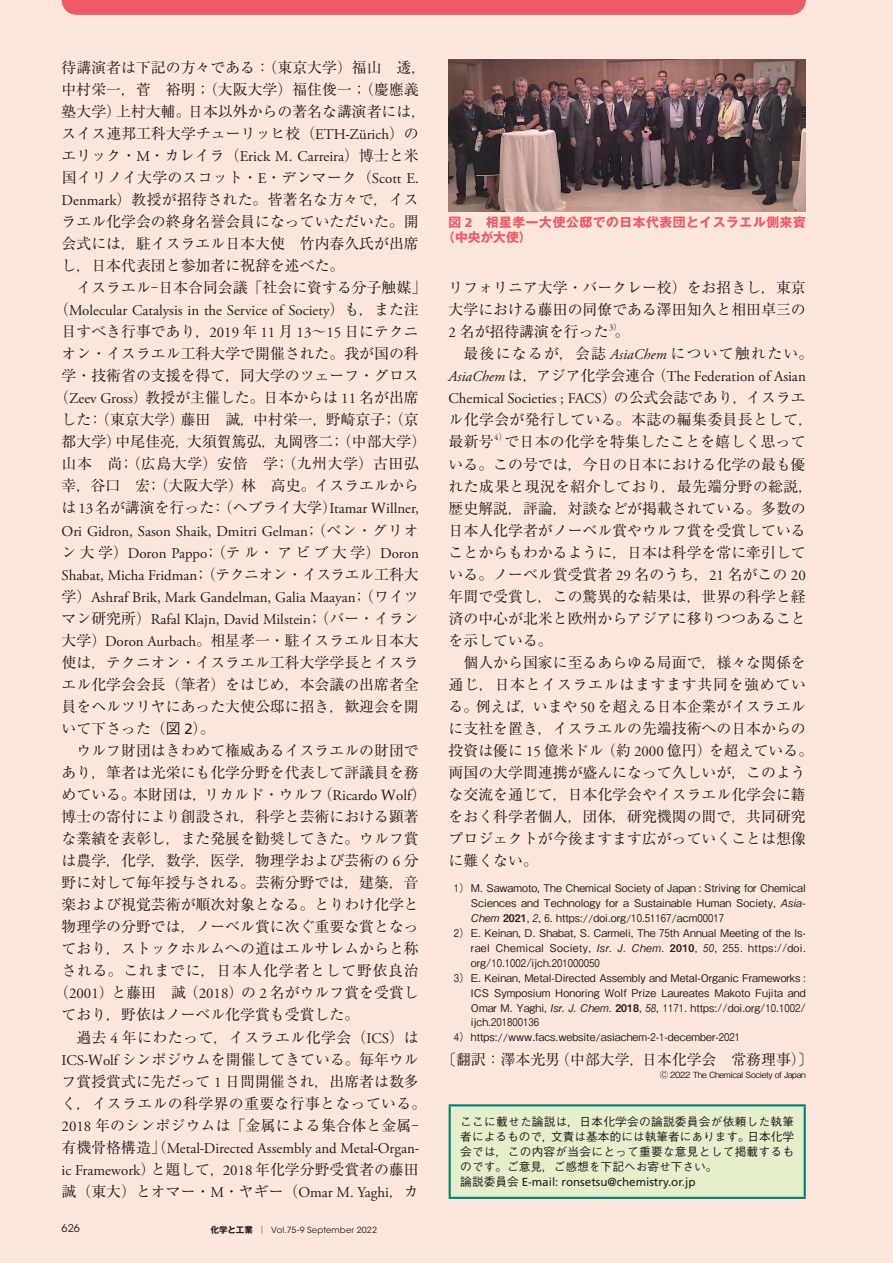
<style>
.page{position:relative;width:893px;height:1263px;background:#fde7dc}
.page>*{position:absolute;margin:0;border:0;box-sizing:border-box;transform-origin:0 0}
.t1{font:14.85px/22px "Ryumin Pr 6";color:#231f20}
.t2{font:14.85px/22px "Adobe Garamond Pro";color:#231f20;text-align:justify}
.t3{font:14.85px/22px "Ryumin Pr 6";letter-spacing:.025em;color:#231f20}
.t4{font:14.85px "Ryumin Pr 6";letter-spacing:.23em;color:#231f20}
.t5{font:14.85px "Ryumin Pr 6";letter-spacing:.085em;color:#231f20}
.t6{font:14.85px "Ryumin Pr 6";letter-spacing:.035em;color:#231f20}
.t7{font:14.85px "Ryumin Pr 6";letter-spacing:.05em;color:#231f20}
.t8{font:700 12.75px/14.9px "Gothic MB101 Pr 6";letter-spacing:.045em;color:#f05a67}
.t9{font:500 11.7px/14.9px "Gothic BBB Pr 6";letter-spacing:.02em;color:#231f20;text-align:justify}
.t10{font:11.7px "Frutiger LT Std";color:#231f20}
.t11{font:500 10.65px "Gothic BBB Pr 6";color:#231f20}
.t12{font:500 10.65px "Gothic BBB Pr 6";color:#231f20;scale:.8 1}
.t13{font:500 10.65px "Gothic BBB Pr 6";letter-spacing:.035em;color:#231f20}
.t14{font:10.65px "ITC Avant Garde Std";color:#231f20}
.t15{font:8.7px "Adobe Garamond Pro";color:#231f20}
.t16{font:500 8.55px "Gothic BBB Pr 6";letter-spacing:-.04em;color:#231f20}
.t17{font:8.55px "ITC Avant Garde Std";letter-spacing:.025em;color:#231f20}
.s1{font-family:"Adobe Garamond Pro"}
.s2{font-family:"Ryumin Pr 6"}
.s3{font-family:"Palatino LT Std"}
.s4{font-family:"Gothic BBB Pr 6";font-weight:500}
.s5{font-family:"Frutiger LT Std"}
.s6{font-family:"Gothic MB101 Pr 6";font-weight:700}
.s7{font-family:"Frutiger LT Std";font-weight:900}
.s8{font-family:"Adobe Garamond Pro";font-style:italic}
.s9{font-style:italic}
.s10{font-family:"Midashi Go Pr 6 MB31";font-weight:400}
.s11{font-size:11.55px}
</style>
<div class="page">
<svg style="left:62px;top:0;width:744px;height:15px;background:#f05c68"></svg>
<div style="left:450px;top:1105px;width:355px;height:93px;background:#e5efcb"></div>
<hr style="left:449px;top:1104px;width:357px;height:2px;background:#008177">
<hr style="left:449px;top:1106px;width:2px;height:91px;background:#008177">
<hr style="left:804px;top:1106px;width:2px;height:91px;background:#008177">
<hr style="left:449px;top:1197px;width:357px;height:2px;background:#008177">
<img style="left:449px;top:60px;width:357px;height:152px">
<p class="t1" style="left:62px;top:55px;width:366px">待講演者は下記の方々である：（東京大学）福山　透，中村栄一，菅　裕明；（大阪大学）福住俊一；（慶應義塾大学）上村大輔。日本以外からの著名な講演者には，スイス連邦工科大学チューリッヒ校（<span class="s1">ETH</span>-<span class="s1">Zürich</span>）のエリック・<span class="s1">M</span>・カレイラ（<span class="s1">Erick M. Carreira</span>）博士と米国イリノイ大学のスコット・<span class="s1">E</span>・デンマーク（<span class="s1">Scott E.<br>Denmark</span>）教授が招待された。皆著名な方々で，イスラエル化学会の終身名誉会員になっていただいた。開会式には，駐イスラエル日本大使　竹内春久氏が出席し，日本代表団と参加者に祝辞を述べた。<br>　イスラエル-日本合同会議「社会に資する分子触媒」</p>
<p class="t2" style="left:54px;top:300px;width:366px"><span class="s2">（</span>Molecular Catalysis in the Service of Society<span class="s2">）も，また注</span></p>
<p class="t1" style="left:54px;top:320px;width:374px;text-align:center">目すべき行事であり，<span class="s1">2019</span> 年 <span class="s1">11</span> 月 <span class="s1">13</span>～<span class="s1">15</span> 日にテクニオン・イスラエル工科大学で開催された。我が国の科学・技術省の支援を得て，同大学のツェーフ・グロス（<span class="s1">Zeev Gross</span>）教授が主催した。日本からは <span class="s1">11</span> 名が出席した：（東京大学）藤田　誠，中村栄一，野崎京子；（京都大学）中尾佳亮，大須賀篤弘，丸岡啓二；（中部大学）山本　尚；（広島大学）安倍　学；（九州大学）古田弘幸，谷口　宏；（大阪大学）林　高史。イスラエルからは<span class="s1">13</span>名が講演を行った：（ヘブライ大学）<span class="s1">Itamar</span> <span class="s3">W</span><span class="s1">illner,</span></p>
<p class="t2" style="left:62px;top:520px;width:359px">Ori Gidron, Sason Shaik, Dmitri Gelman<span class="s2">；（ベン・グリオ</span></p>
<p class="t4" style="left:62px;top:540px;width:359px">ン大学）<span class="s1">Doron Pappo</span>；（テル・アビブ大学）<span class="s1">Doron</span></p>
<p class="t2" style="left:62px;top:564px;width:359px">Shabat, Micha Fridman<span class="s2">；（テクニオン・イスラエル工科大学）</span>Ashraf Brik, Mark Gandelman, Galia Maayan<span class="s2">；（ワイツマン研究所）</span>Rafal Klajn, David Milstein<span class="s2">；（バー・イラン</span></p>
<p class="t1" style="left:62px;top:628px;width:359px">大学）<span class="s1">Doron Aurbach</span>。相星孝一・駐イスラエル日本大</p>
<p class="t1" style="left:62px;top:650px;width:359px">使は，テクニオン・イスラエル工科大学学長とイスラ</p>
<p class="t1" style="left:62px;top:672px;width:359px">エル化学会会長（筆者）をはじめ，本会議の出席者全</p>
<p class="t1" style="left:62px;top:694px;width:359px">員をヘルツリヤにあった大使公邸に招き，歓迎会を開</p>
<p class="t1" style="left:62px;top:716px;width:155px">いて下さった（<span class="s4">図</span> <span class="s5">2</span>）。</p>
<p class="t1" style="left:62px;top:739px;width:359px">　ウルフ財団はきわめて権威あるイスラエルの財団で</p>
<p class="t1" style="left:62px;top:761px;width:359px">あり，筆者は光栄にも化学分野を代表して評議員を務</p>
<p class="t1" style="left:62px;top:783px;width:366px">めている。本財団は，リカルド・ウルフ（<span class="s1">Ricardo</span> <span class="s3">W</span><span class="s1">olf</span>）</p>
<p class="t1" style="left:62px;top:805px;width:359px">博士の寄付により創設され，科学と芸術における顕著</p>
<p class="t1" style="left:62px;top:827px;width:359px">な業績を表彰し，また発展を勧奨してきた。ウルフ賞</p>
<p class="t1" style="left:62px;top:849px;width:359px">は農学，化学，数学，医学，物理学および芸術の <span class="s1">6</span> 分</p>
<p class="t1" style="left:62px;top:871px;width:359px">野に対して毎年授与される。芸術分野では，建築，音</p>
<p class="t1" style="left:62px;top:893px;width:359px">楽および視覚芸術が順次対象となる。とりわけ化学と</p>
<p class="t1" style="left:62px;top:915px;width:359px">物理学の分野では，ノーベル賞に次ぐ重要な賞となっ</p>
<p class="t1" style="left:62px;top:937px;width:359px">ており，ストックホルムへの道はエルサレムからと称</p>
<p class="t7" style="left:62px;top:959px;width:359px">される。これまでに，日本人化学者として野依良治</p>
<p class="t1" style="left:54px;top:981px;width:366px">（<span class="s1">2001</span>）と藤田　誠（<span class="s1">2018</span>）の <span class="s1">2</span> 名がウルフ賞を受賞し</p>
<p class="t1" style="left:62px;top:1003px;width:299px">ており，野依はノーベル化学賞も受賞した。</p>
<p class="t6" style="left:62px;top:1025px;width:359px">　過去 <span class="s1">4</span> 年にわたって，イスラエル化学会（<span class="s1">ICS</span>）は</p>
<p class="t1" style="left:62px;top:1047px;width:359px"><span class="s1">ICS</span>-<span class="s3">W</span><span class="s1">olf</span> シンポジウムを開催してきている。毎年ウル</p>
<p class="t1" style="left:62px;top:1069px;width:359px">フ賞授賞式に先だって <span class="s1">1</span> 日間開催され，出席者は数多</p>
<p class="t3" style="left:62px;top:1091px;width:366px">く，イスラエルの科学界の重要な行事となっている。</p>
<p class="t1" style="left:62px;top:1113px;width:359px"><span class="s1">2018</span> 年のシンポジウムは「金属による集合体と金属-</p>
<p class="t2" style="left:62px;top:1137px;width:359px"><span class="s2">有機骨格構造」（</span>Metal<span class="s2">-</span>Directed Assembly and Metal<span class="s2">-</span>Organ<span class="s2">-</span></p>
<p class="t1" style="left:62px;top:1158px;width:374px"><span class="s1">ic Framework</span>）と題して，<span class="s1">2018</span> 年化学分野受賞者の藤田　誠（東大）とオマー・<span class="s1">M</span>・ヤギー（<span class="s1">Omar M. Yaghi</span>，カ</p>
<p class="t14" style="left:62px;top:1222px;width:20px">626</p>
<p class="t17" style="left:210px;top:1224px;width:168px"><span class="s6">化学と工業</span> <span class="s2">│</span> Vol.75-9 September 2022</p>
<p class="t8" style="left:442px;top:215px;width:365px;text-indent:6px">図 <span class="s7">2</span>　相星孝一大使公邸での日本代表団とイスラエル側来賓（中央が大使）</p>
<p class="t1" style="left:449px;top:276px;width:359px;text-align:justify">リフォリニア大学・バークレー校）をお招きし，東京大学における藤田の同僚である澤田知久と相田卓三の<span class="s1">2</span> 名が招待講演を行った。</p>
<p class="t15" style="left:609px;top:322px;width:14px">3<span class="s2">）</span></p>
<p class="t5" style="left:449px;top:342px;width:366px">　最後になるが，会誌 <span class="s8">AsiaChem</span> について触れたい。</p>
<p class="t2" style="left:449px;top:366px;width:359px"><span class="s9">AsiaChem</span> <span class="s2">は，アジア化学会連合（</span>The Federation of Asian<br>Chemical Societies ; FACS<span class="s2">）の公式会誌であり，イスラエ</span></p>
<p class="t3" style="left:449px;top:408px;width:366px">ル化学会が発行している。本誌の編集委員長として，最新号</p>
<p class="t15" style="left:494px;top:432px;width:14px">4<span class="s2">）</span></p>
<p class="t1" style="left:449px;top:430px;width:366px;text-indent:56px">で日本の化学を特集したことを嬉しく思っている。この号では，今日の日本における化学の最も優れた成果と現況を紹介しており，最先端分野の総説，歴史解説，評論，対談などが掲載されている。多数の日本人化学者がノーベル賞やウルフ賞を受賞していることからもわかるように，日本は科学を常に牽引している。ノーベル賞受賞者 <span class="s1">29</span> 名のうち，<span class="s1">21</span> 名がこの <span class="s1">20</span>年間で受賞し，この驚異的な結果は，世界の科学と経済の中心が北米と欧州からアジアに移りつつあることを示している。<br>　個人から国家に至るあらゆる局面で，様々な関係を通じ，日本とイスラエルはますます共同を強めている。例えば，いまや <span class="s1">50</span> を超える日本企業がイスラエルに支社を置き，イスラエルの先端技術への日本からの投資は優に <span class="s1">15</span> 億米ドル（約 <span class="s1">2000</span> 億円）を超えている。両国の大学間連携が盛んになって久しいが，このような交流を通じて，日本化学会やイスラエル化学会に籍をおく科学者個人，団体，研究機関の間で，共同研究プロジェクトが今後ますます広がっていくことは想像に難くない。</p>
<p class="t12" style="left:454px;top:880px;width:441px">1） M. Sawamoto, The Chemical Society of Japan : Striving for Chemical</p>
<p class="t11" style="left:471px;top:895px;width:336px">Sciences and Technology for a Sustainable Human Society, Asia-</p>
<p class="t11" style="left:471px;top:910px;width:255px">Chem <span class="s10">2021</span>, 2, 6. https:<span class="s11">//</span>doi.org<span class="s11">/</span>10.51167<span class="s11">/</span>acm00017</p>
<p class="t12" style="left:454px;top:924px;width:441px">2） E. Keinan, D. Shabat, S. Carmeli, The 75th Annual Meeting of the Is-</p>
<p class="t13" style="left:471px;top:939px;width:336px">rael Chemical Society, Isr. J. Chem. <span class="s10">2010</span>, 50, 255. https:<span class="s11">//</span>doi.</p>
<p class="t11" style="left:471px;top:954px;width:130px">org<span class="s11">/</span>10.1002<span class="s11">/</span>ijch.201000050</p>
<p class="t12" style="left:454px;top:969px;width:441px">3） E. Keinan, Metal-Directed Assembly and Metal-Organic Frameworks :</p>
<p class="t11" style="left:471px;top:984px;width:336px">ICS Symposium Honoring Wolf Prize Laureates Makoto Fujita and</p>
<p class="t11" style="left:471px;top:999px;width:336px">Omar M. Yaghi, Isr. J. Chem. <span class="s10">2018</span>, 58, 1171. https:<span class="s11">//</span>doi.org<span class="s11">/</span>10.1002<span class="s11">/</span></p>
<p class="t11" style="left:471px;top:1014px;width:70px">ijch.201800136</p>
<p class="t12" style="left:454px;top:1029px;width:359px">4） https:<span class="s11">//</span>www.facs.website<span class="s11">/</span>asiachem-2-1-december-2021</p>
<p class="t1" style="left:441px;top:1047px;width:374px">〔翻訳：澤本光男（中部大学，日本化学会　常務理事）〕</p>
<p class="t16" style="left:660px;top:1068px;width:147px">Ⓒ 2022 The Chemical Society of Japan</p>
<p class="t9" style="left:460px;top:1114px;width:335px">ここに載せた論説は，日本化学会の論説委員会が依頼した執筆者によるもので，文責は基本的には執筆者にあります。日本化学会では，この内容が当会にとって重要な意見として掲載するものです。ご意見，ご感想を下記へお寄せ下さい。</p>
<p class="t10" style="left:460px;top:1175px;width:237px"><span class="s4">論説委員会</span> E<span class="s4">-</span>mail: ronsetsu@chemistry.or.jp</p>
</div>
